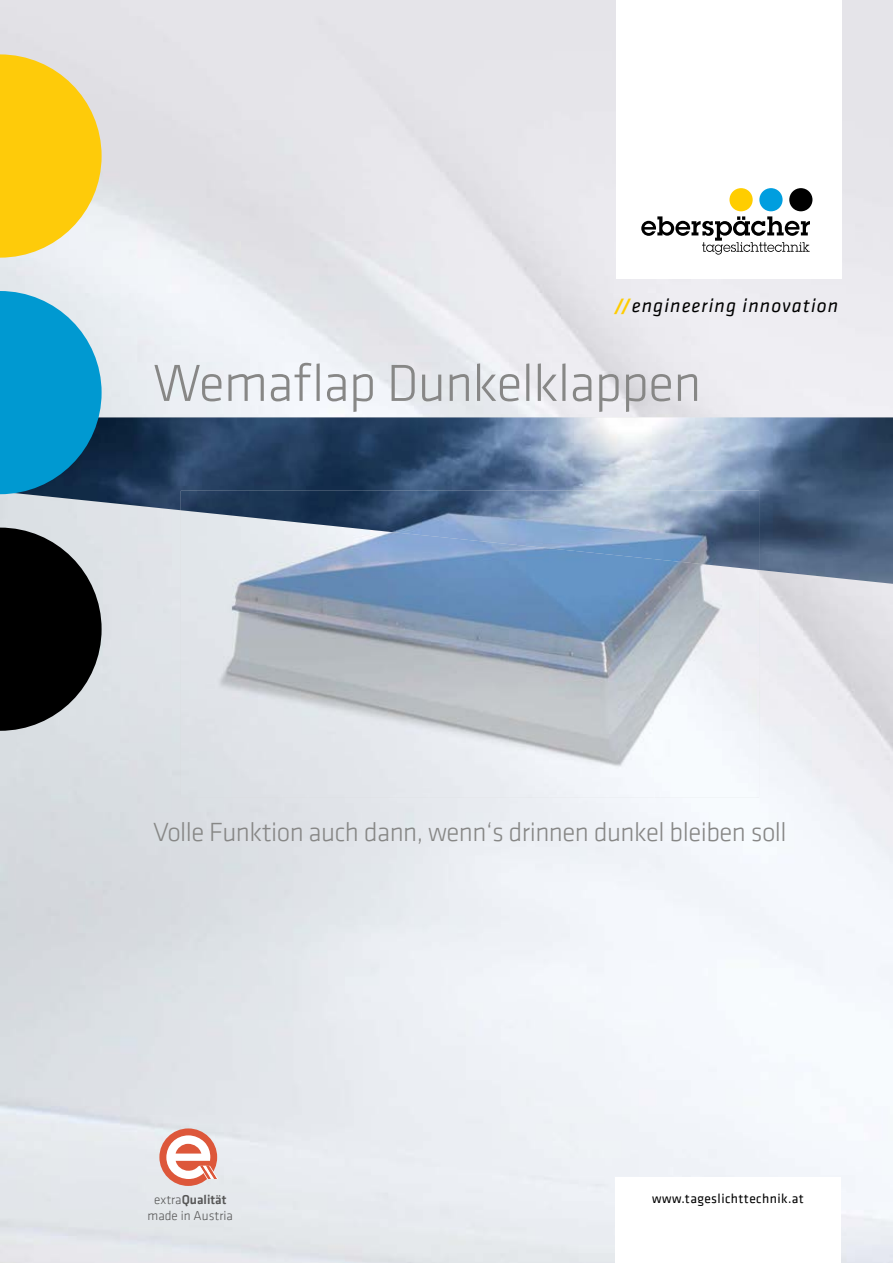
<style>
.page{position:relative;width:893px;height:1263px;background:#fff}
.page>*{position:absolute;margin:0;border:0;box-sizing:border-box;transform-origin:0 0}
.t1{font:300 54px "Klavika Basic";letter-spacing:-.015em;color:#878786}
.t2{font:300 27px "Klavika Basic";letter-spacing:-.02em;color:#878786}
.t3{font:italic 19.5px "Klavika Basic";letter-spacing:.055em;color:#000}
.t4{font:13.5px "Klavika Basic";letter-spacing:.03em;color:#000}
.t5{font:300 13.2px/15.9px "Klavika Basic";color:#565656;text-align:center}
.s1{font-weight:700;color:#fc0}
.s2{font-weight:500}
</style>
<div class="page">
<svg style="left:159px;top:1128px;width:59px;height:58px"></svg>
<div style="left:729px;top:188px;width:24px;height:23px;background:#ffcd00;border-radius:50%"></div>
<div style="left:759px;top:188px;width:24px;height:23px;background:#009edf;border-radius:50%"></div>
<div style="left:789px;top:188px;width:23px;height:23px;background:#000;border-radius:50%"></div>
<svg style="left:641px;top:216px;width:169px;height:39px"></svg>
<img style="left:0;top:417px;width:893px;height:167px">
<svg style="left:0;top:54px;width:102px;height:204px;background:#f8d13c"></svg>
<svg style="left:0;top:291px;width:102px;height:203px;background:#1b95c5"></svg>
<svg style="left:0;top:528px;width:102px;height:203px;background:#2f3031"></svg>
<img style="left:181px;top:570px;width:368px;height:228px">
<img style="left:549px;top:570px;width:105px;height:228px">
<img style="left:654px;top:570px;width:105px;height:228px">
<img style="left:181px;top:491px;width:578px;height:79px">
<p class="t3" style="left:614px;top:293px;width:225px"><span class="s1">//</span>engineering innovation</p>
<h1 class="t1" style="left:153px;top:350px;width:550px">Wemaflap Dunkelklappen</h1>
<p class="t2" style="left:153px;top:816px;width:635px">Volle Funktion auch dann, wenn‘s drinnen dunkel bleiben soll</p>
<p class="t5" style="left:148px;top:1191px;width:87px">extra<span class="s2">Qualität </span>made in Austria</p>
<p class="t4" style="left:652px;top:1190px;width:153px">www.tageslichttechnik.at</p>
</div>
